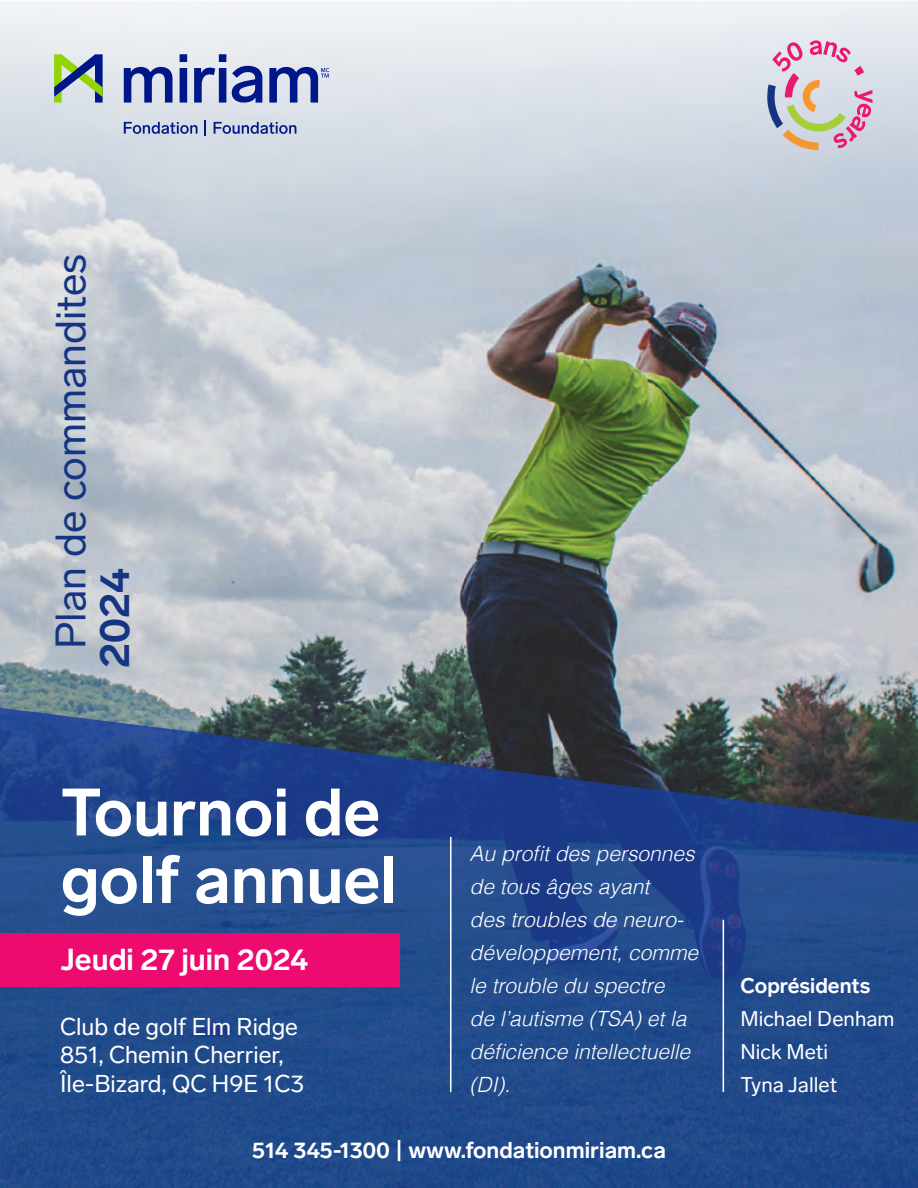
<style>
.page{position:relative;width:918px;height:1188px;background:#fff}
.page>*{position:absolute;margin:0;border:0;box-sizing:border-box;transform-origin:0 0}
.t1{font:700 66px/67.5px "Lab Grotesque";color:#fff}
.t2{font:42px "Lab Grotesque";color:#143583}
.t3{font:700 42px "Lab Grotesque";color:#143583}
.t4{font:700 30px "Lab Grotesque";color:#fff}
.t5{font:24px/28.5px "Lab Grotesque";color:#fff}
.t6{font:700 22.5px "Lab Grotesque";color:#fff}
.t7{font:italic 300 21px/33px "Helvetica";color:#fff}
.t8{font:21px/33px "Lab Grotesque";color:#fff}
.t9{font:700 21px "Lab Grotesque";color:#fff}
</style>
<div class="page">
<img style="left:0;top:1px;width:918px;height:707px">
<svg style="left:0;top:708px;width:918px;height:480px;background:#244883"></svg>
<div style="left:0;top:933px;width:400px;height:54px;background:#ed0b70"></div>
<svg style="left:124px;top:67px;width:49px;height:36px;background:#6978b7"></svg>
<svg style="left:180px;top:54px;width:7px;height:49px"></svg>
<svg style="left:194px;top:54px;width:32px;height:49px;background:#8490c3"></svg>
<svg style="left:232px;top:66px;width:30px;height:37px"></svg>
<svg style="left:124px;top:122px;width:74px;height:12px"></svg>
<svg style="left:205px;top:120px;width:1px;height:16px"></svg>
<svg style="left:214px;top:122px;width:82px;height:12px"></svg>
<svg style="left:54px;top:54px;width:49px;height:49px;background:#88a38f"></svg>
<svg style="left:269px;top:67px;width:60px;height:36px;background:#7c89bf"></svg>
<hr style="left:723px;top:920px;width:1px;height:172px;background:#fff">
<hr style="left:450px;top:837px;width:2px;height:255px;background:#fff">
<svg style="left:767px;top:40px;width:106px;height:110px;background:#d4bfc6"></svg>
<h2 class="t2" style="left:46px;top:649px;width:397px;rotate:-90deg">Plan de commandites</h2>
<h2 class="t3" style="left:89px;top:668px;width:101px;rotate:-90deg">2024</h2>
<h1 class="t1" style="left:61px;top:779px;width:338px">Tournoi de golf annuel</h1>
<h3 class="t4" style="left:61px;top:942px;width:249px">Jeudi 27 juin 2024</h3>
<p class="t5" style="left:60px;top:1013px;width:246px">Club de golf Elm Ridge<br>851, Chemin Cherrier,<br>Île-Bizard, QC H9E 1C3</p>
<p class="t7" style="left:470px;top:836px;width:230px">Au profit des personnes de tous âges ayant<br>des troubles de neuro&shy;développement, comme le trouble du spectre<br>de l’autisme (TSA) et la déficience intellectuelle (DI).</p>
<p class="t6" style="left:252px;top:1137px;width:415px">514 345-1300 | www.fondationmiriam.ca</p>
<p class="t9" style="left:741px;top:973px;width:131px">Coprésidents</p>
<p class="t8" style="left:741px;top:1002px;width:156px">Michael Denham<br>Nick Meti<br>Tyna Jallet</p>
</div>
